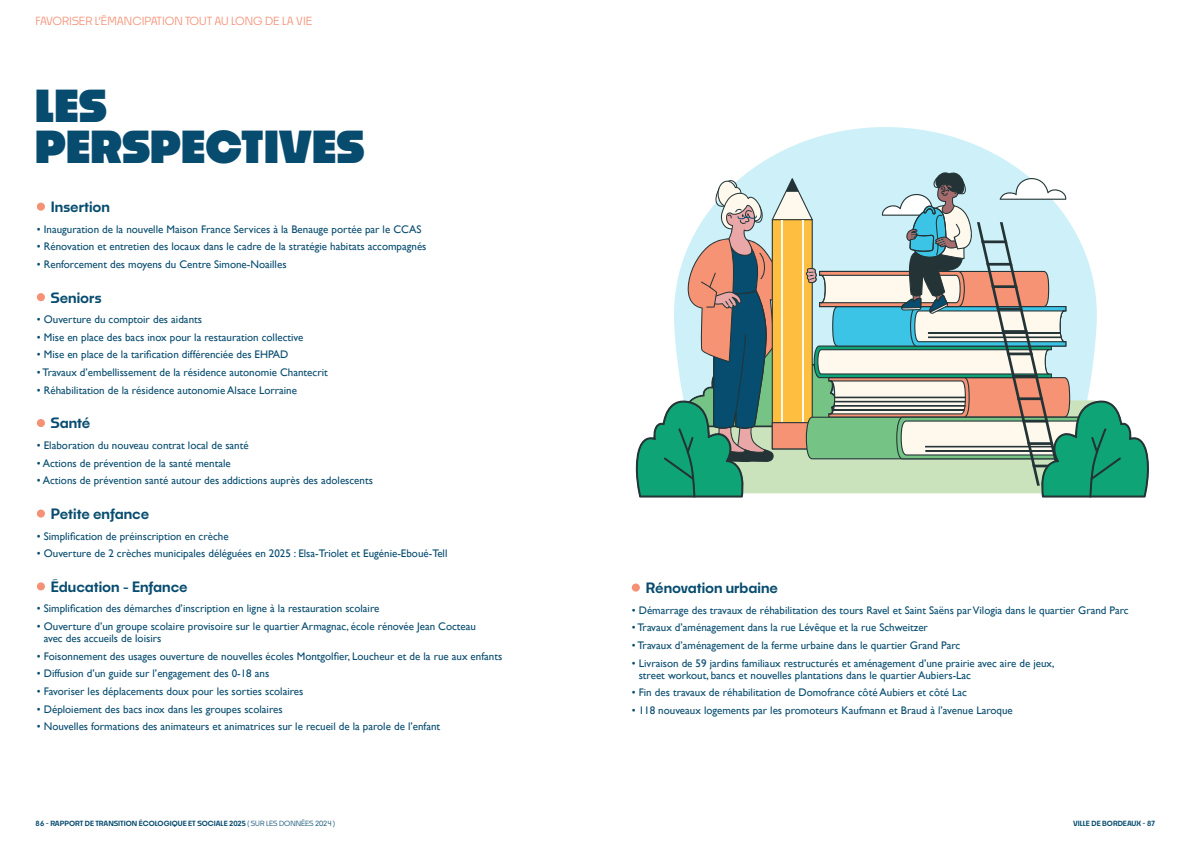
<style>
.page{position:relative;width:1191px;height:842px;background:#fff}
.page>*{position:absolute;margin:0;border:0;box-sizing:border-box;transform-origin:0 0}
.t1{font:900 43.2px/40.5px "Noka";color:#074c6f}
.t2{font:600 14px "Noka";color:#074c6f}
.t3{font:11px/12px "Gill Sans";color:#074c6f}
.t4{font:500 11px "Noka";color:#f59175}
.t5{font:600 7px "Noka";color:#074c6f}
.s1{font-weight:500}
</style>
<div class="page">
<div style="left:37px;top:203px;width:8px;height:8px;background:#f59175;border-radius:50%"></div>
<div style="left:37px;top:293px;width:8px;height:8px;background:#f59175;border-radius:50%"></div>
<div style="left:37px;top:419px;width:8px;height:8px;background:#f59175;border-radius:50%"></div>
<div style="left:37px;top:509px;width:8px;height:9px;background:#f59175;border-radius:50%"></div>
<div style="left:37px;top:582px;width:8px;height:8px;background:#f59175;border-radius:50%"></div>
<div style="left:632px;top:583px;width:8px;height:9px;background:#f59175;border-radius:50%"></div>
<svg style="left:750px;top:127px;width:271px;height:44px;fill:#cef0f8"></svg>
<svg style="left:635px;top:171px;width:514px;height:326px"></svg>
<p class="t4" style="left:36px;top:14px;width:278px">FAVORISER L’ÉMANCIPATION TOUT AU LONG DE LA VIE</p>
<h1 class="t1" style="left:35px;top:85px;width:331px">LES<br>PERSPECTIVES</h1>
<p class="t2" style="left:51px;top:198px;width:61px">Insertion</p>
<p class="t3" style="left:37px;top:223px;width:386px">• Inauguration de la nouvelle Maison France Services à la Benauge portée par le CCAS</p>
<p class="t3" style="left:37px;top:240px;width:391px">• Rénovation et entretien des locaux dans le cadre de la stratégie habitats accompagnés</p>
<p class="t3" style="left:37px;top:258px;width:251px">• Renforcement des moyens du Centre Simone-Noailles</p>
<p class="t2" style="left:51px;top:289px;width:52px">Seniors</p>
<p class="t3" style="left:37px;top:313px;width:167px">• Ouverture du comptoir des aidants</p>
<p class="t3" style="left:37px;top:331px;width:268px">• Mise en place des bacs inox pour la restauration collective</p>
<p class="t3" style="left:37px;top:349px;width:253px">• Mise en place de la tarification différenciée des EHPAD</p>
<p class="t3" style="left:37px;top:366px;width:292px">• Travaux d’embellissement de la résidence autonomie Chantecrit</p>
<p class="t3" style="left:37px;top:384px;width:262px">• Réhabilitation de la résidence autonomie Alsace Lorraine</p>
<p class="t2" style="left:51px;top:414px;width:41px">Santé</p>
<p class="t3" style="left:37px;top:439px;width:213px">• Elaboration du nouveau contrat local de santé</p>
<p class="t3" style="left:37px;top:457px;width:195px">• Actions de prévention de la santé mentale</p>
<p class="t3" style="left:37px;top:474px;width:338px">• Actions de prévention santé autour des addictions auprès des adolescents</p>
<p class="t2" style="left:51px;top:505px;width:100px">Petite enfance</p>
<p class="t3" style="left:37px;top:530px;width:193px">• Simplification de préinscription en crèche</p>
<p class="t3" style="left:37px;top:547px;width:412px">• Ouverture de 2 crèches municipales déléguées en 2025 : Elsa-Triolet et Eugénie-Eboué-Tell</p>
<p class="t2" style="left:51px;top:578px;width:138px">Éducation - Enfance</p>
<p class="t3" style="left:37px;top:602px;width:344px">• Simplification des démarches d’inscription en ligne à la restauration scolaire</p>
<p class="t3" style="left:44px;top:620px;width:434px;text-indent:-7px">• Ouverture d’un groupe scolaire provisoire sur le quartier Armagnac, école rénovée Jean Cocteau avec des accueils de loisirs</p>
<p class="t3" style="left:37px;top:650px;width:467px">• Foisonnement des usages ouverture de nouvelles écoles Montgolfier, Loucheur et de la rue aux enfants</p>
<p class="t3" style="left:37px;top:667px;width:234px">• Diffusion d’un guide sur l’engagement des 0-18 ans</p>
<p class="t3" style="left:37px;top:685px;width:268px">• Favoriser les déplacements doux pour les sorties scolaires</p>
<p class="t3" style="left:37px;top:703px;width:247px">• Déploiement des bacs inox dans les groupes scolaires</p>
<p class="t3" style="left:37px;top:720px;width:405px">• Nouvelles formations des animateurs et animatrices sur le recueil de la parole de l’enfant</p>
<p class="t2" style="left:646px;top:579px;width:134px">Rénovation urbaine</p>
<p class="t3" style="left:632px;top:604px;width:498px">• Démarrage des travaux de réhabilitation des tours Ravel et Saint Saëns par Vilogia dans le quartier Grand Parc</p>
<p class="t3" style="left:632px;top:621px;width:298px">• Travaux d’aménagement dans la rue Lévêque et la rue Schweitzer</p>
<p class="t3" style="left:632px;top:639px;width:330px">• Travaux d’aménagement de la ferme urbaine dans le quartier Grand Parc</p>
<p class="t3" style="left:639px;top:657px;width:417px;text-indent:-7px">• Livraison de 59 jardins familiaux restructurés et aménagement d’une prairie avec aire de jeux, street workout, bancs et nouvelles plantations dans le quartier Aubiers-Lac</p>
<p class="t3" style="left:632px;top:686px;width:337px">• Fin des travaux de réhabilitation de Domofrance côté Aubiers et côté Lac</p>
<p class="t3" style="left:632px;top:704px;width:382px">• 118 nouveaux logements par les promoteurs Kaufmann et Braud à l’avenue Laroque</p>
<p class="t5" style="left:36px;top:819px;width:301px">86 - RAPPORT DE TRANSITION ÉCOLOGIQUE ET SOCIALE 2025 <span class="s1">( SUR LES DONNÉES 2024 )</span></p>
<p class="t5" style="left:1073px;top:819px;width:84px">VILLE DE BORDEAUX - 87</p>
</div>
